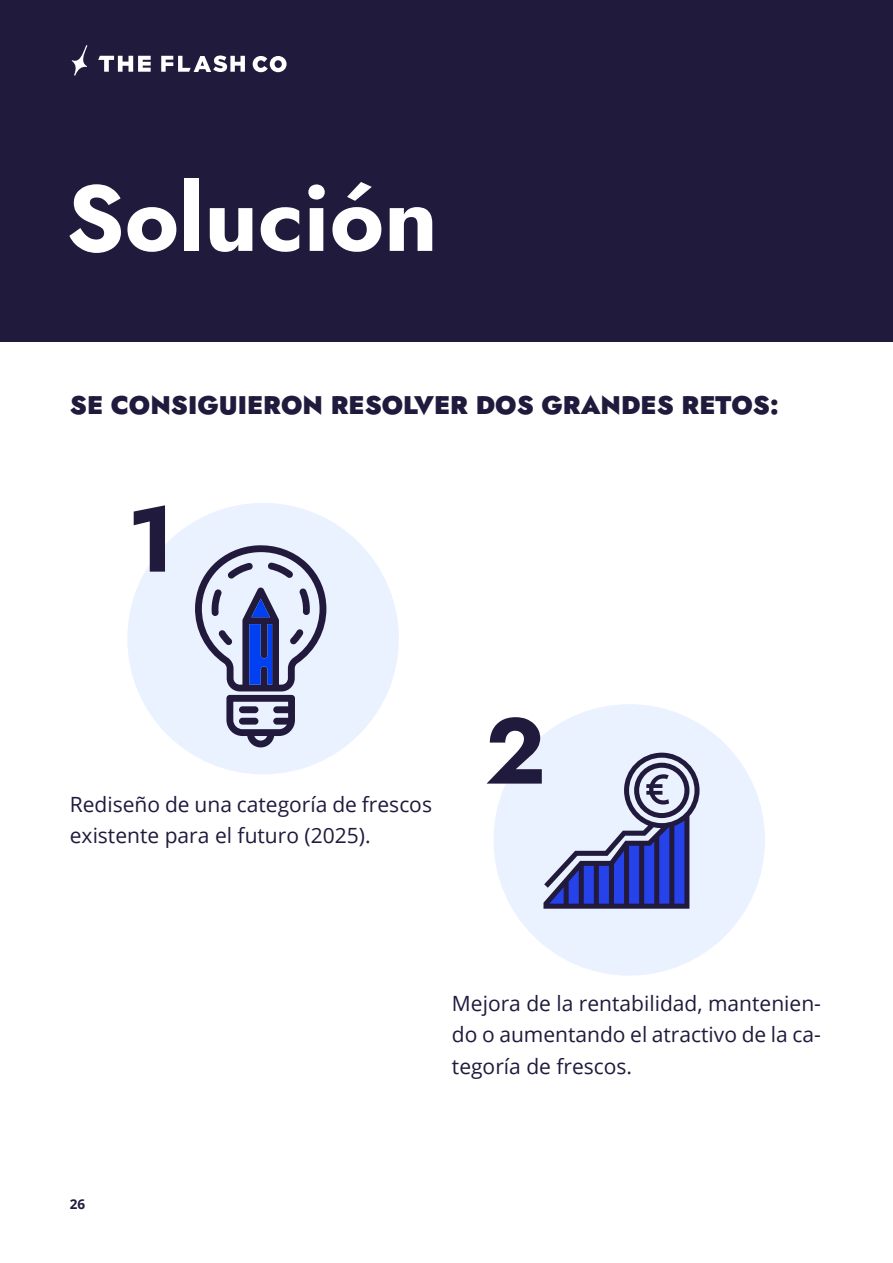
<style>
.page{position:relative;width:893px;height:1263px;background:#fff}
.page>*{position:absolute;margin:0;border:0;box-sizing:border-box;transform-origin:0 0}
.t1{font:700 93px "Jost";color:#fff}
.t2{font:700 93px "Jost";color:#201a3d}
.t3{font:900 25.5px "Jost";color:#201a3d}
.t4{font:21px/31.5px "Open Sans";color:#201a3d}
.t5{font:700 13.5px "Open Sans";color:#201a3d}
</style>
<div class="page">
<div style="left:0;top:1px;width:893px;height:341px;background:#201a3d"></div>
<svg style="left:98px;top:56px;width:53px;height:16px"></svg>
<svg style="left:253px;top:56px;width:34px;height:16px"></svg>
<svg style="left:161px;top:56px;width:84px;height:16px"></svg>
<svg style="left:72px;top:45px;width:15px;height:31px"></svg>
<div style="left:493px;top:704px;width:272px;height:272px;background:#eaf1ff;border-radius:50%"></div>
<svg style="left:543px;top:753px;width:156px;height:156px"></svg>
<div style="left:127px;top:503px;width:272px;height:271px;background:#eaf1ff;border-radius:50%"></div>
<svg style="left:195px;top:545px;width:131px;height:202px"></svg>
<h1 class="t1" style="left:66px;top:155px;width:373px">Solución</h1>
<p class="t3" style="left:70px;top:388px;width:710px">SE CONSIGUIERON RESOLVER DOS GRANDES RETOS:</p>
<h1 class="t2" style="left:127px;top:476px;width:49px">1</h1>
<p class="t4" style="left:70px;top:788px;width:364px">Rediseño de una categoría de frescos existente para el futuro (2025).</p>
<h1 class="t2" style="left:485px;top:688px;width:63px">2</h1>
<p class="t5" style="left:70px;top:1194px;width:17px">26</p>
<p class="t4" style="left:452px;top:987px;width:371px;text-align:justify">Mejora de la rentabilidad, mantenien&shy;do o aumentando el atractivo de la ca&shy;tegoría de frescos.</p>
</div>
